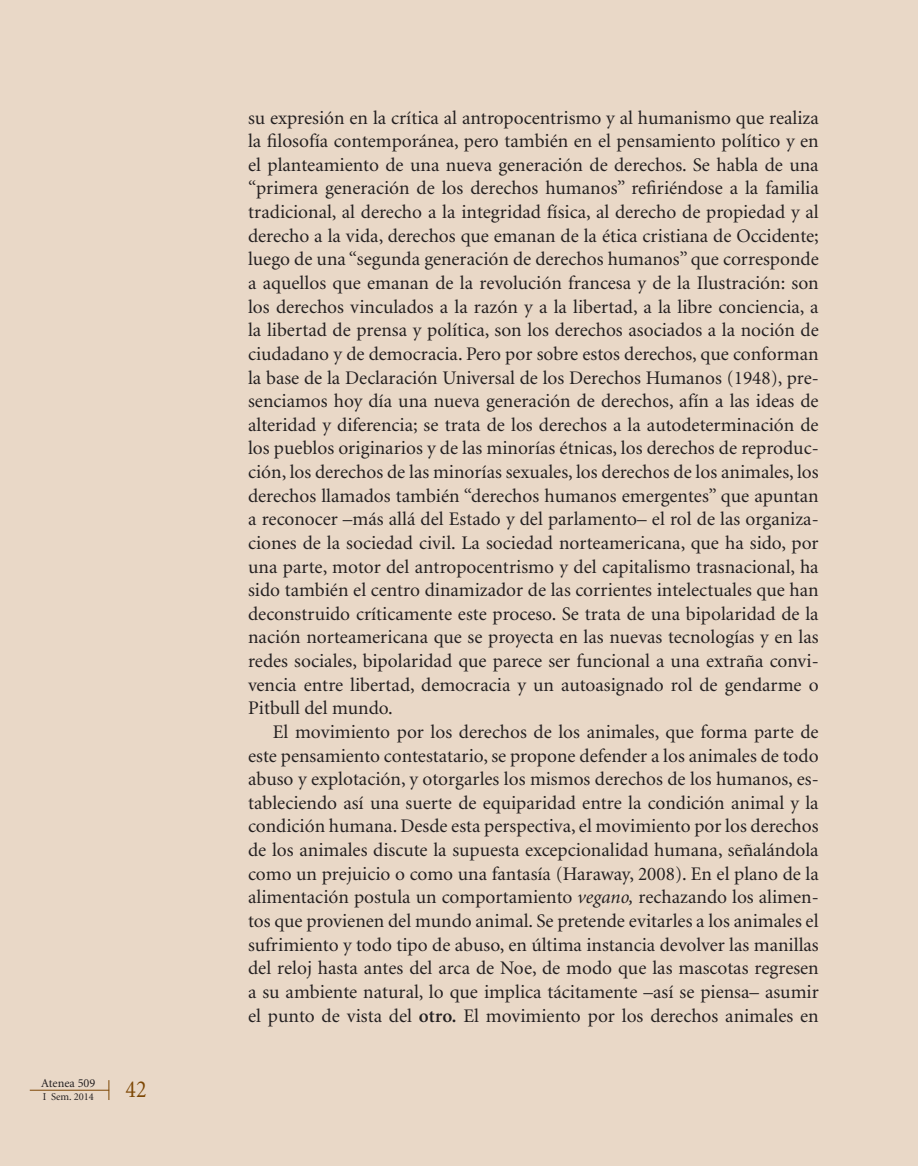
<style>
.page{position:relative;width:918px;height:1166px;background:#e9d8c7}
.page>*{position:absolute;margin:0;border:0;box-sizing:border-box;transform-origin:0 0}
.t1{font:24.5px "Minion";color:#7d4704;scale:.9 1}
.Texto_de_cuerpo_1ª_s{font:19.25px/23.6px "Minion";color:#231f20;text-align:justify}
.t2{font:12.25px "Minion";color:#231f20}
.t3{font:10.5px "Minion";color:#231f20}
.s1{font-style:italic}
.s2{font-weight:600}
</style>
<div class="page">
<hr style="left:30px;top:1090px;width:79px;height:1px;background:#7d4704">
<svg style="left:109px;top:1080px;width:1px;height:20px"></svg>
<p class="t2" style="left:41px;top:1077px;width:56px">Atenea 509</p>
<p class="t3" style="left:43px;top:1091px;width:53px">I Sem. 2014</p>
<p class="t1" style="left:126px;top:1077px;width:25px">42</p>
<p class="Texto_de_cuerpo_1ª_s" style="left:248px;top:106px;width:572px">su expresión en la crítica al antropocentrismo y al humanismo que realiza la filosofía contemporánea, pero también en el pensamiento político y en el planteamiento de una nueva generación de derechos. Se habla de una “primera generación de los derechos humanos” refiriéndose a la familia tradicional, al derecho a la integridad física, al derecho de propiedad y al derecho a la vida, derechos que emanan de la ética cristiana de Occidente; luego de una “segunda generación de derechos humanos” que corresponde a aquellos que emanan de la revolución francesa y de la Ilustración: son los derechos vinculados a la razón y a la libertad, a la libre conciencia, a la libertad de prensa y política, son los derechos asociados a la noción de ciudadano y de democracia. Pero por sobre estos derechos, que conforman la base de la Declaración Universal de los Derechos Humanos (1948), pre&shy;senciamos hoy día una nueva generación de derechos, afín a las ideas de alteridad y diferencia; se trata de los derechos a la autodeterminación de los pueblos originarios y de las minorías étnicas, los derechos de reproduc&shy;ción, los derechos de las minorías sexuales, los derechos de los animales, los derechos llamados también “derechos humanos emergentes” que apuntan a reconocer –más allá del Estado y del parlamento– el rol de las organiza&shy;ciones de la sociedad civil. La sociedad norteamericana, que ha sido, por una parte, motor del antropocentrismo y del capitalismo trasnacional, ha sido también el centro dinamizador de las corrientes intelectuales que han deconstruido críticamente este proceso. Se trata de una bipolaridad de la nación norteamericana que se proyecta en las nuevas tecnologías y en las redes sociales, bipolaridad que parece ser funcional a una extraña convi&shy;vencia entre libertad, democracia y un autoasignado rol de gendarme o Pitbull del mundo.</p>
<p class="Texto_de_cuerpo_1ª_s" style="left:248px;top:721px;width:572px;text-indent:25px">El movimiento por los derechos de los animales, que forma parte de este pensamiento contestatario, se propone defender a los animales de todo abuso y explotación, y otorgarles los mismos derechos de los humanos, es&shy;tableciendo así una suerte de equiparidad entre la condición animal y la condición humana. Desde esta perspectiva, el movimiento por los derechos de los animales discute la supuesta excepcionalidad humana, señalándola como un prejuicio o como una fantasía (Haraway, 2008). En el plano de la alimentación postula un comportamiento <span class="s1">vegano,</span> rechazando los alimen&shy;tos que provienen del mundo animal. Se pretende evitarles a los animales el sufrimiento y todo tipo de abuso, en última instancia devolver las manillas del reloj hasta antes del arca de Noe, de modo que las mascotas regresen a su ambiente natural, lo que implica tácitamente –así se piensa– asumir el punto de vista del <span class="s2">otro.</span> El movimiento por los derechos animales en</p>
</div>
